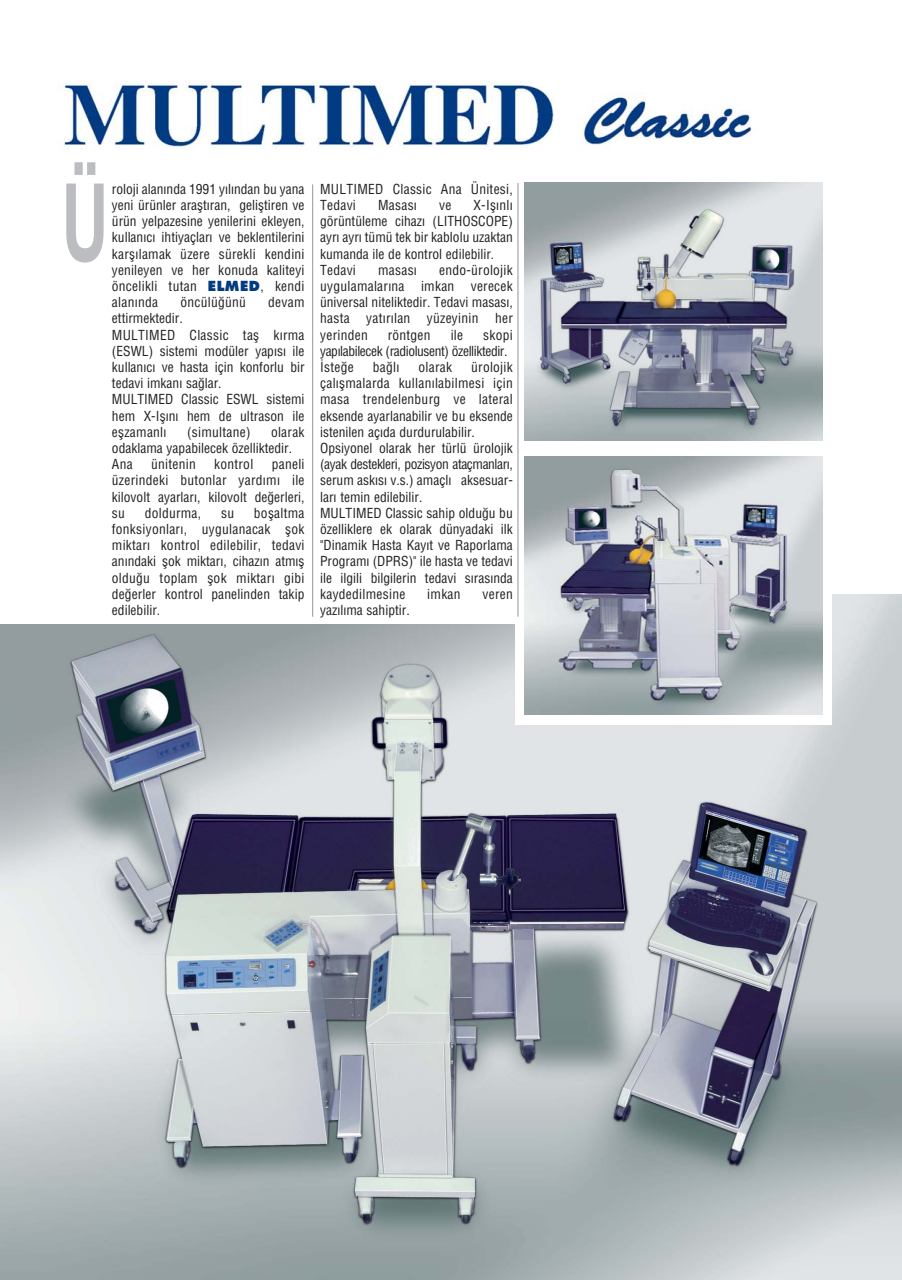
<style>
.page{position:relative;width:902px;height:1280px;background:#fff}
.page>*{position:absolute;margin:0;border:0;box-sizing:border-box;transform-origin:0 0}
.t1{font:700 108px "Helvetica Neu";color:#bbbdc0;scale:.57 1}
.t2{font:13.5px/16.2px "Helvetica Condensed";color:#231f20;text-align:justify}
.t3{font:13.5px/16.2px "Helvetica Condensed";letter-spacing:.02em;color:#231f20}
.t4{font:13.5px/16.2px "Helvetica Condensed";letter-spacing:-.03em;color:#231f20}
.s1{font-family:"Futura Ext";font-weight:700;color:#013b82}
</style>
<div class="page">
<img style="left:63px;top:81px;width:760px;height:512px">
<img style="left:0;top:594px;width:901px;height:685px">
<img style="left:524px;top:182px;width:298px;height:258px">
<div style="left:515px;top:593px;width:317px;height:132px;background:#fff"></div>
<img style="left:524px;top:456px;width:298px;height:259px">
<hr style="left:517px;top:183px;width:1px;height:434px;background:#939598">
<div style="left:0;top:580px;width:517px;height:43px;background:#fff"></div>
<hr style="left:312px;top:184px;width:1px;height:433px;background:#939598">
<h1 class="t1" style="left:62px;top:184px;width:81px">Ü</h1>
<p class="t2" style="left:112px;top:182px;width:194px">roloji alan›nda 1991 y›l›ndan bu yana yeni ürünler araflt›ran, gelifltiren ve ürün yelpazesine yenilerini ekleyen, kullan›c› ihtiyaçlar› ve beklentilerini karfl›lamak üzere sürekli kendini yenileyen ve her konuda kaliteyi öncelikli tutan <span class="s1">ELMED</span>, kendi alan›nda</p>
<p class="t3" style="left:180px;top:296px;width:67px">öncülü¤ünü</p>
<p class="t2" style="left:268px;top:296px;width:38px">devam</p>
<p class="t2" style="left:112px;top:312px;width:194px;text-align:left">ettirmektedir.<br>MULTIMED Classic tafl k›rma (ESWL) sistemi modüler yap›s› ile kullan›c› ve hasta için konforlu bir tedavi imkan› sa¤lar.<br>MULTIMED Classic ESWL sistemi hem X-Ifl›n› hem de ultrason ile eflzamanl›</p>
<p class="t2" style="left:112px;top:425px;width:194px;text-align:left;text-indent:159px">olarak odaklama yapabilecek özelliktedir.<br>Ana</p>
<p class="t3" style="left:187px;top:425px;width:65px">(simultane)</p>
<p class="t2" style="left:112px;top:458px;width:194px;text-indent:160px">paneli üzerindeki butonlar yard›m› ile kilovolt ayarlar›, kilovolt de¤erleri, su</p>
<p class="t3" style="left:151px;top:458px;width:46px">ünitenin</p>
<p class="t3" style="left:214px;top:458px;width:41px">kontrol</p>
<p class="t2" style="left:112px;top:506px;width:194px;text-indent:142px">boflaltma fonksiyonlar›, uygulanacak flok miktar› kontrol edilebilir, tedavi an›ndaki flok miktar›, cihaz›n atm›fl oldu¤u toplam flok miktar› gibi de¤erler kontrol panelinden takip edilebilir.</p>
<p class="t3" style="left:145px;top:506px;width:58px">doldurma,</p>
<p class="t2" style="left:221px;top:506px;width:15px">su</p>
<p class="t3" style="left:320px;top:182px;width:194px">MULTIMED Classic Ana Ünitesi,<br>Tedavi</p>
<p class="t2" style="left:320px;top:199px;width:194px;text-align:left;text-indent:153px">X-Ifl›nl› görüntüleme cihaz› (LITHOSCOPE) ayr› ayr› tümü tek bir kablolu uzaktan kumanda ile de kontrol edilebilir.<br>Tedavi</p>
<p class="t2" style="left:378px;top:199px;width:40px">Masas›</p>
<p class="t2" style="left:439px;top:199px;width:14px">ve</p>
<p class="t2" style="left:320px;top:263px;width:194px;text-indent:119px">endo-ürolojik uygulamalar›na imkan verecek üniversal niteliktedir. Tedavi masas›, hasta yat›r›lan yüzeyinin her yerinden</p>
<p class="t2" style="left:378px;top:263px;width:40px">masas›</p>
<p class="t4" style="left:320px;top:328px;width:194px;text-indent:163px">skopi yap›labilecek (radiolusent) özelliktedir. ‹ste¤e</p>
<p class="t3" style="left:388px;top:328px;width:44px">röntgen</p>
<p class="t2" style="left:450px;top:328px;width:14px">ile</p>
<p class="t2" style="left:373px;top:361px;width:28px">ba¤l›</p>
<p class="t2" style="left:418px;top:361px;width:35px">olarak</p>
<p class="t2" style="left:320px;top:361px;width:194px;text-align:left;text-indent:151px">ürolojik çal›flmalarda kullan›labilmesi için masa trendelenburg ve lateral eksende ayarlanabilir ve bu eksende istenilen aç›da durdurulabilir.<br>Opsiyonel olarak her türlü ürolojik (ayak destekleri, pozisyon ataçmanlar›, serum ask›s› v.s.) amaçl› aksesuar&shy;lar› temin edilebilir.<br>MULTIMED Classic sahip oldu¤u bu özelliklere ek olarak dünyadaki ilk "Dinamik Hasta Kay›t ve Raporlama<br>Program› (DPRS)" ile hasta ve tedavi ile ilgili bilgilerin tedavi s›ras›nda kaydedilmesine</p>
<p class="t2" style="left:427px;top:587px;width:35px">imkan</p>
<p class="t2" style="left:482px;top:587px;width:32px">veren</p>
<p class="t2" style="left:320px;top:604px;width:91px">yaz›l›ma sahiptir.</p>
</div>
